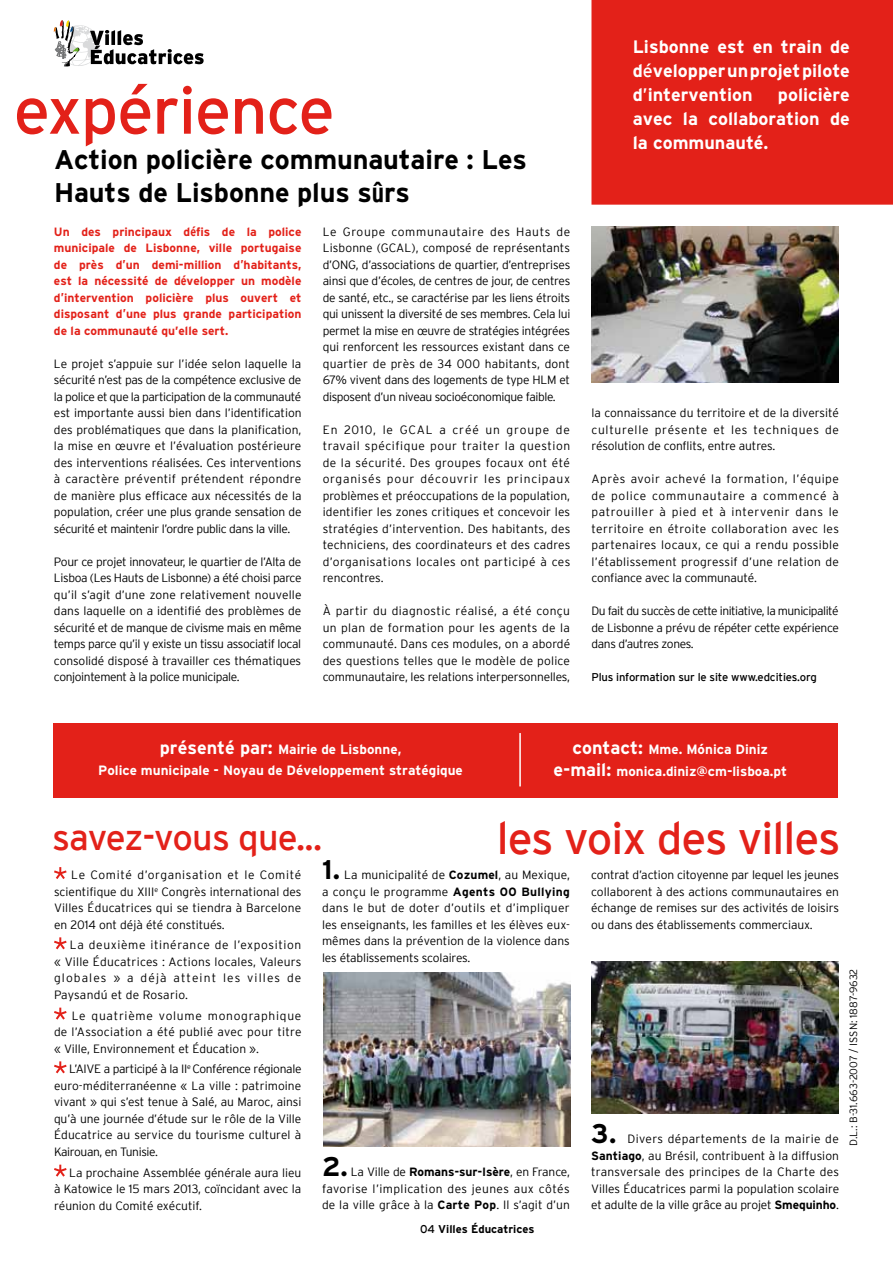
<style>
.page{position:relative;width:893px;height:1263px;background:#fff}
.page>*{position:absolute;margin:0;border:0;box-sizing:border-box;transform-origin:0 0}
.t1{font:66px "Interstate";letter-spacing:-.02em;color:#e32119}
.t2{font:45px "Interstate";letter-spacing:-.02em;color:#e32119}
.t3{font:36px "Interstate";letter-spacing:-.025em;color:#e32119}
.t4{font:700 27px/33px "Interstate";letter-spacing:-.005em;color:#000}
.t5{font:700 18px/24px "Interstate";color:#fff;text-align:justify}
.t6{font:700 13.5px/21px "Interstate";color:#fff;text-align:center}
.t7{font:300 12px/16.5px "Interstate";letter-spacing:-.01em;color:#000;text-align:justify}
.t8{font:700 12px/16.5px "Interstate";color:#e32119;text-align:justify}
.t9{font:11.25px "Interstate";letter-spacing:-.01em;color:#000}
.t10{font:700 11.25px "Interstate";color:#000}
.t11{font:300 10.5px "Interstate";color:#000}
.s1{font-stretch:condensed}
.s2{font-stretch:condensed;font-size:12.75px}
.s3{font-weight:400}
.s4{font-size:18px}
.s5{font-weight:700}
</style>
<div class="page">
<div style="left:591px;top:0;width:302px;height:205px;background:#e32119"></div>
<svg style="left:54px;top:867px;width:13px;height:12px"></svg>
<svg style="left:54px;top:937px;width:13px;height:12px"></svg>
<svg style="left:54px;top:1007px;width:13px;height:13px"></svg>
<svg style="left:54px;top:1061px;width:13px;height:12px"></svg>
<svg style="left:54px;top:1164px;width:13px;height:13px"></svg>
<svg style="left:54px;top:20px;width:150px;height:47px"></svg>
<div style="left:53px;top:723px;width:784px;height:74px;background:#e32119"></div>
<hr style="left:519px;top:733px;width:2px;height:53px;background:#fff">
<img style="left:591px;top:227px;width:248px;height:155px">
<img style="left:323px;top:972px;width:248px;height:174px">
<img style="left:591px;top:961px;width:248px;height:152px">
<h1 class="t1" style="left:14px;top:73px;width:323px">expérience</h1>
<h3 class="t4" style="left:54px;top:143px;width:474px">Action policière communautaire : Les<br>Hauts de Lisbonne plus s<span class="s1">û</span>rs</h3>
<p class="t8" style="left:54px;top:223px;width:249px">Un des principaux d<span class="s2">é</span>fis de la police municipale de Lisbonne, ville portugaise de près d<span class="s2">’</span>un demi-million d<span class="s2">’</span>habitants, est la nécessité de d<span class="s2">é</span>velopper un modèle d<span class="s2">’</span>intervention policière plus ouvert et disposant d<span class="s2">’</span>une plus grande participation de la communauté qu’elle sert.</p>
<p class="t7" style="left:54px;top:355px;width:249px">Le projet s’appuie sur l’idée selon laquelle la sécurité n’est pas de la compétence exclusive de la police et que la participation de la communauté est importante aussi bien dans l’identification des problématiques que dans la planification, la mise en œuvre et l’évaluation postérieure des interventions réalisées. Ces interventions à caractère préventif prétendent répondre de manière plus efficace aux nécessités de la population, créer une plus grande sensation de sécurité et maintenir l’ordre public dans la ville.</p>
<p class="t7" style="left:54px;top:553px;width:249px">Pour ce projet innovateur, le quartier de l’Alta de Lisboa (Les Hauts de Lisbonne) a été choisi parce qu’il s’agit d’une zone relativement nouvelle dans laquelle on a identifié des problèmes de sécurité et de manque de civisme mais en même temps parce qu’il y existe un tissu associatif local consolidé disposé à travailler ces thématiques conjointement à la police municipale.</p>
<p class="t7" style="left:323px;top:223px;width:249px">Le Groupe communautaire des Hauts de Lisbonne (GCAL), composé de représentants d’ONG, d’associations de quartier, d’entreprises ainsi que d’écoles, de centres de jour, de centres de santé, etc., se caractérise par les liens étroits qui unissent la diversité de ses membres. Cela lui permet la mise en œuvre de stratégies intégrées qui renforcent les ressources existant dans ce quartier de près de 34 000 habitants, dont 67% vivent dans des logements de type HLM et disposent d’un niveau socioéconomique faible.</p>
<p class="t7" style="left:323px;top:421px;width:249px">En 2010, le GCAL a créé un groupe de travail spécifique pour traiter la question de la sécurité. Des groupes focaux ont été organisés pour découvrir les principaux problèmes et préoccupations de la population, identifier les zones critiques et concevoir les stratégies d’intervention. Des habitants, des techniciens, des coordinateurs et des cadres d’organisations locales ont participé à ces rencontres.</p>
<p class="t7" style="left:323px;top:602px;width:249px">À partir du diagnostic réalisé, a été conçu un plan de formation pour les agents de la communauté. Dans ces modules, on a abordé des questions telles que le modèle de police communautaire, les relations interpersonnelles,</p>
<h3 class="t5" style="left:633px;top:34px;width:219px">Lisbonne est en train de d<span class="s3">é</span>velopper un projet pilote d<span class="s3">’</span>intervention</h3>
<h3 class="t5" style="left:633px;top:82px;width:219px;text-indent:145px">policière avec la collaboration de la communauté.</h3>
<p class="t7" style="left:591px;top:404px;width:249px">la connaissance du territoire et de la diversité culturelle présente et les techniques de résolution de conflits, entre autres.</p>
<p class="t7" style="left:591px;top:470px;width:249px">Après avoir achevé la formation, l’équipe de police communautaire a commencé à patrouiller à pied et à intervenir dans le territoire en étroite collaboration avec les partenaires locaux, ce qui a rendu possible l’établissement progressif d’une relation de confiance avec la communauté.</p>
<p class="t7" style="left:591px;top:602px;width:249px">Du fait du succès de cette initiative, la municipalité de Lisbonne a prévu de répéter cette expérience dans d’autres zones.</p>
<p class="t9" style="left:591px;top:671px;width:227px">Plus information sur le site www.edcities.org</p>
<p class="t6" style="left:98px;top:739px;width:366px"><span class="s4">présenté par:</span> Mairie de Lisbonne,<br>Police municipale - Noyau de Développement stratégique</p>
<p class="t6" style="left:553px;top:739px;width:235px;line-height:21.6px"><span class="s4">contact:</span> Mme. Mónica Diniz <span class="s4">e-mail:</span> monica.diniz@cm-lisboa.pt</p>
<h3 class="t3" style="left:52px;top:817px;width:272px">savez-vous que...</h3>
<h2 class="t2" style="left:497px;top:812px;width:345px">les voix des villes</h2>
<p class="t7" style="left:54px;top:866px;width:249px;text-indent:17px">Le Comité d’organisation et le Comité scientifique du XIII<sup>e</sup> Congrès international des Villes Éducatrices qui se tiendra à Barcelone en 2014 ont déjà été constitués.</p>
<p class="t7" style="left:54px;top:937px;width:249px;text-indent:16px">La deuxième itinérance de l’exposition « Ville Éducatrices : Actions locales, Valeurs globales » a déjà atteint les villes de Paysandú et de Rosario.</p>
<p class="t7" style="left:54px;top:1007px;width:249px;text-indent:18px">Le quatrième volume monographique de l’Association a été publié avec pour titre « Ville, Environnement et Éducation ».</p>
<p class="t7" style="left:54px;top:1061px;width:249px;text-indent:15px">L’AIVE a participé à la II<sup>e</sup> Conférence régionale euro-méditerranéenne « La ville : patrimoine vivant » qui s’est tenue à Salé, au Maroc, ainsi qu’à une journée d’étude sur le rôle de la Ville Éducatrice au service du tourisme culturel à Kairouan, en Tunisie.</p>
<p class="t7" style="left:54px;top:1164px;width:249px;text-indent:15px">La prochaine Assemblée générale aura lieu à Katowice le 15 mars 2013, coïncidant avec la réunion du Comité exécutif.</p>
<h3 class="t4" style="left:322px;top:853px;width:20px">1.</h3>
<p class="t7" style="left:322px;top:866px;width:249px;text-indent:22px">La municipalité de <span class="s5">Cozumel</span>, au Mexique, a conçu le programme <span class="s5">Agents 00 Bullying </span>dans le but de doter d’outils et d’impliquer les enseignants, les familles et les élèves eux&shy;mêmes dans la prévention de la violence dans les établissements scolaires.</p>
<h3 class="t4" style="left:322px;top:1150px;width:27px">2.</h3>
<p class="t7" style="left:322px;top:1163px;width:249px;text-indent:29px">La Ville de <span class="s5">Romans-sur-Isère</span>, en France, favorise l’implication des jeunes aux côtés de la ville grâce à la <span class="s5">Carte Pop</span>. Il s’agit d’un</p>
<p class="t10" style="left:420px;top:1223px;width:116px"><span class="s3">04</span> Villes Éducatrices</p>
<p class="t7" style="left:591px;top:866px;width:249px">contrat d’action citoyenne par lequel les jeunes collaborent à des actions communautaires en échange de remises sur des activités de loisirs ou dans des établissements commerciaux.</p>
<h3 class="t4" style="left:591px;top:1117px;width:27px">3.</h3>
<p class="t7" style="left:591px;top:1130px;width:250px;text-indent:36px">Divers départements de la mairie de <span class="s5">Santiago</span>, au Brésil, contribuent à la diffusion transversale des principes de la Charte des Villes Éducatrices parmi la population scolaire et adulte de la ville grâce au projet <span class="s5">Smequinho</span>.</p>
<p class="t11" style="left:848px;top:1146px;width:179px;rotate:-90deg">D.L.: B-31.663-2007 / ISSN: 1887-9632</p>
</div>
